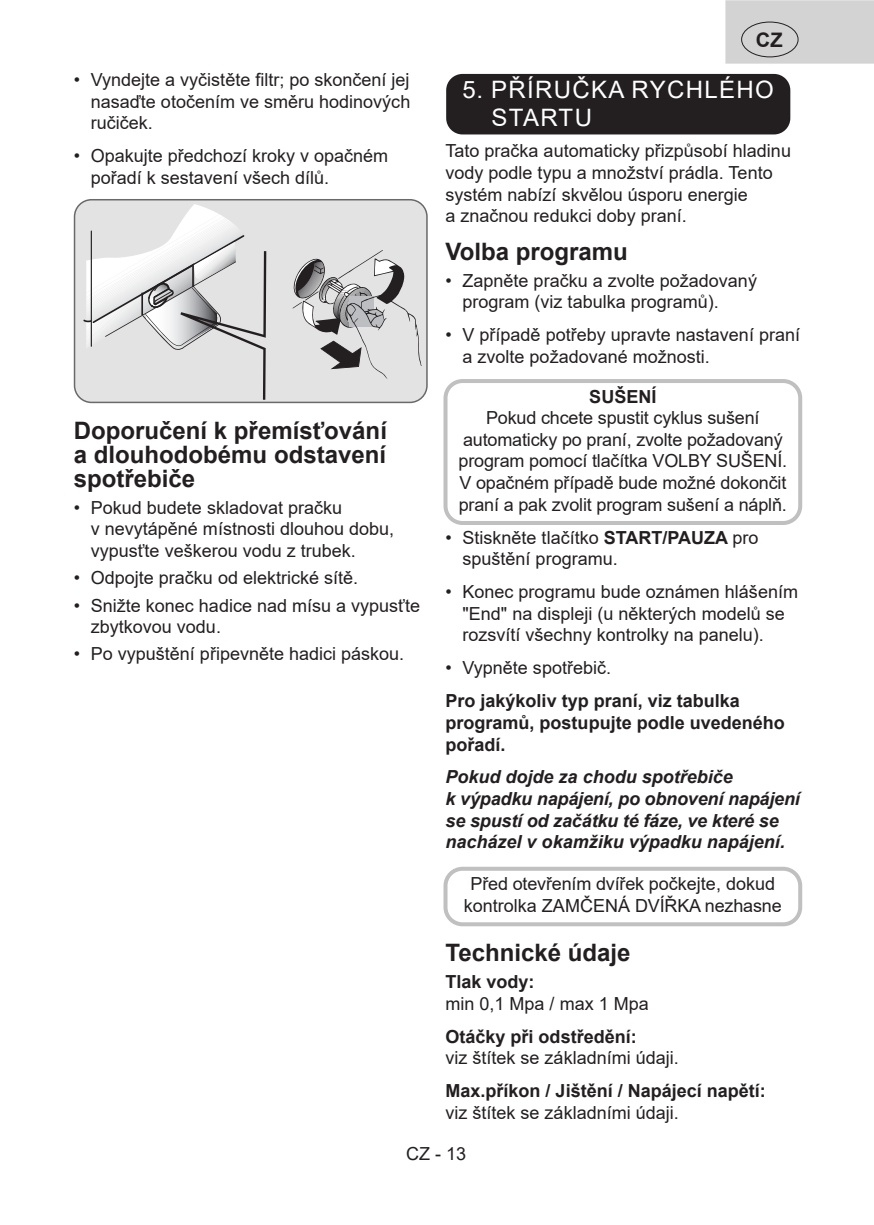
<style>
.page{position:relative;width:874px;height:1225px;background:#fff}
.page>*{position:absolute;margin:0;border:0;box-sizing:border-box;transform-origin:0 0}
.t1{font:700 24px/24px "Arial";color:#231f20;text-align:justify}
.t2{font:24px/28px "Arial";letter-spacing:.055em;color:#fff}
.t3{font:700 20px "Arial";color:#231f20}
.t4{font:18px/21.6px "Arial";color:#231f20}
.t5{font:700 18px/21.6px "Arial";color:#231f20}
.t6{font:italic 700 18px/21.6px "Arial";letter-spacing:-.01em;color:#231f20}
.s1{font-weight:700}
</style>
<div class="page">
<div style="left:725px;top:0;width:148px;height:64px;background:#d3d3d3;border:2px solid #d3d3d3"></div>
<div style="left:740px;top:22px;width:58px;height:35px;border:1px solid #231f20;border-radius:50%"></div>
<div style="left:74px;top:200px;width:353px;height:202px;background:#e3e3e3;border-radius:17px"></div>
<svg style="left:292px;top:250px;width:129px;height:129px"></svg>
<svg style="left:83px;top:204px;width:183px;height:196px"></svg>
<div style="left:74px;top:199px;width:353px;height:204px;border:2px solid #696969;border-radius:17px"></div>
<div style="left:451px;top:79px;width:333px;height:50px;background:#231f20;border-radius:17px"></div>
<div style="left:446px;top:74px;width:343px;height:60px;border:10px solid #231f20;border-radius:11px"></div>
<div style="left:443px;top:379px;width:358px;height:146px;border:4px solid #c0c0c0;border-radius:17px"></div>
<div style="left:443px;top:866px;width:358px;height:60px;border:4px solid #c0c0c0;border-radius:17px"></div>
<p class="t4" style="left:91px;top:69px;width:321px;text-align:justify;text-indent:-17px">• Vyndejte a vyčistěte filtr; po skončení jej nasaďte otočením ve směru hodinových ručiček.</p>
<p class="t4" style="left:91px;top:145px;width:299px;text-indent:-17px">• Opakujte předchozí kroky v opačném pořadí k sestavení všech dílů.</p>
<h1 class="t1" style="left:74px;top:418px;width:314px">Doporučení k přemísťování a dlouhodobému odstavení spotřebiče</h1>
<p class="t4" style="left:91px;top:496px;width:305px;text-indent:-17px">• Pokud budete skladovat pračku<br>v nevytápěné místnosti dlouhou dobu, vypusťte veškerou vodu z trubek.</p>
<p class="t4" style="left:74px;top:567px;width:286px">• Odpojte pračku od elektrické sítě.</p>
<p class="t4" style="left:91px;top:594px;width:330px;text-indent:-17px">• Snižte konec hadice nad mísu a vypusťte zbytkovou vodu.</p>
<p class="t4" style="left:74px;top:643px;width:332px">• Po vypuštění připevněte hadici páskou.</p>
<p class="t3" style="left:755px;top:26px;width:28px">CZ</p>
<h1 class="t2" style="left:491px;top:76px;width:284px;text-indent:-29px">5. PŘÍRUČKA RYCHLÉHO<br>STARTU</h1>
<p class="t4" style="left:445px;top:140px;width:347px">Tato pračka automaticky přizpůsobí hladinu vody podle typu a množství prádla. Tento systém nabízí skvělou úsporu energie<br>a značnou redukci doby praní.</p>
<h1 class="t1" style="left:445px;top:239px;width:184px">Volba programu</h1>
<p class="t4" style="left:462px;top:269px;width:296px;text-indent:-17px">• Zapněte pračku a zvolte požadovaný program (viz tabulka programů).</p>
<p class="t4" style="left:462px;top:324px;width:339px;text-indent:-17px">• V případě potřeby upravte nastavení praní a zvolte požadované možnosti.</p>
<p class="t5" style="left:589px;top:386px;width:69px">SUŠENÍ</p>
<p class="t4" style="left:458px;top:407px;width:330px;text-align:center">Pokud chcete spustit cyklus sušení automaticky po praní, zvolte požadovaný program pomocí tlačítka VOLBY SUŠENÍ.<br>V opačném případě bude možné dokončit praní a pak zvolit program sušení a náplň.</p>
<p class="t4" style="left:462px;top:526px;width:297px;text-indent:-17px">• Stiskněte tlačítko <span class="s1">START/PAUZA</span> pro spuštění programu.</p>
<p class="t4" style="left:462px;top:581px;width:337px;text-indent:-17px">• Konec programu bude oznámen hlášením "End" na displeji (u některých modelů se rozsvítí všechny kontrolky na panelu).</p>
<p class="t4" style="left:445px;top:657px;width:167px">• Vypněte spotřebič.</p>
<p class="t5" style="left:445px;top:690px;width:341px">Pro jakýkoliv typ praní, viz tabulka programů, postupujte podle uvedeného pořadí.</p>
<p class="t6" style="left:445px;top:767px;width:356px">Pokud dojde za chodu spotřebiče<br>k výpadku napájení, po obnovení napájení se spustí od začátku té fáze, ve které se nacházel v okamžiku výpadku napájení.</p>
<p class="t4" style="left:463px;top:873px;width:319px;text-align:center">Před otevřením dvířek počkejte, dokud kontrolka ZAMČENÁ DVÍŘKA nezhasne</p>
<h1 class="t1" style="left:445px;top:940px;width:186px">Technické údaje</h1>
<p class="t5" style="left:445px;top:971px;width:91px">Tlak vody:</p>
<p class="t4" style="left:445px;top:992px;width:205px">min 0,1 Mpa / max 1 Mpa</p>
<p class="t5" style="left:445px;top:1025px;width:193px">Otáčky při odstředění:</p>
<p class="t4" style="left:445px;top:1047px;width:235px">viz štítek se základními údaji.</p>
<p class="t5" style="left:445px;top:1080px;width:322px">Max.příkon / Jištění / Napájecí napětí:</p>
<p class="t4" style="left:445px;top:1101px;width:235px">viz štítek se základními údaji.</p>
<p class="t4" style="left:406px;top:1142px;width:62px">CZ - 13</p>
</div>
